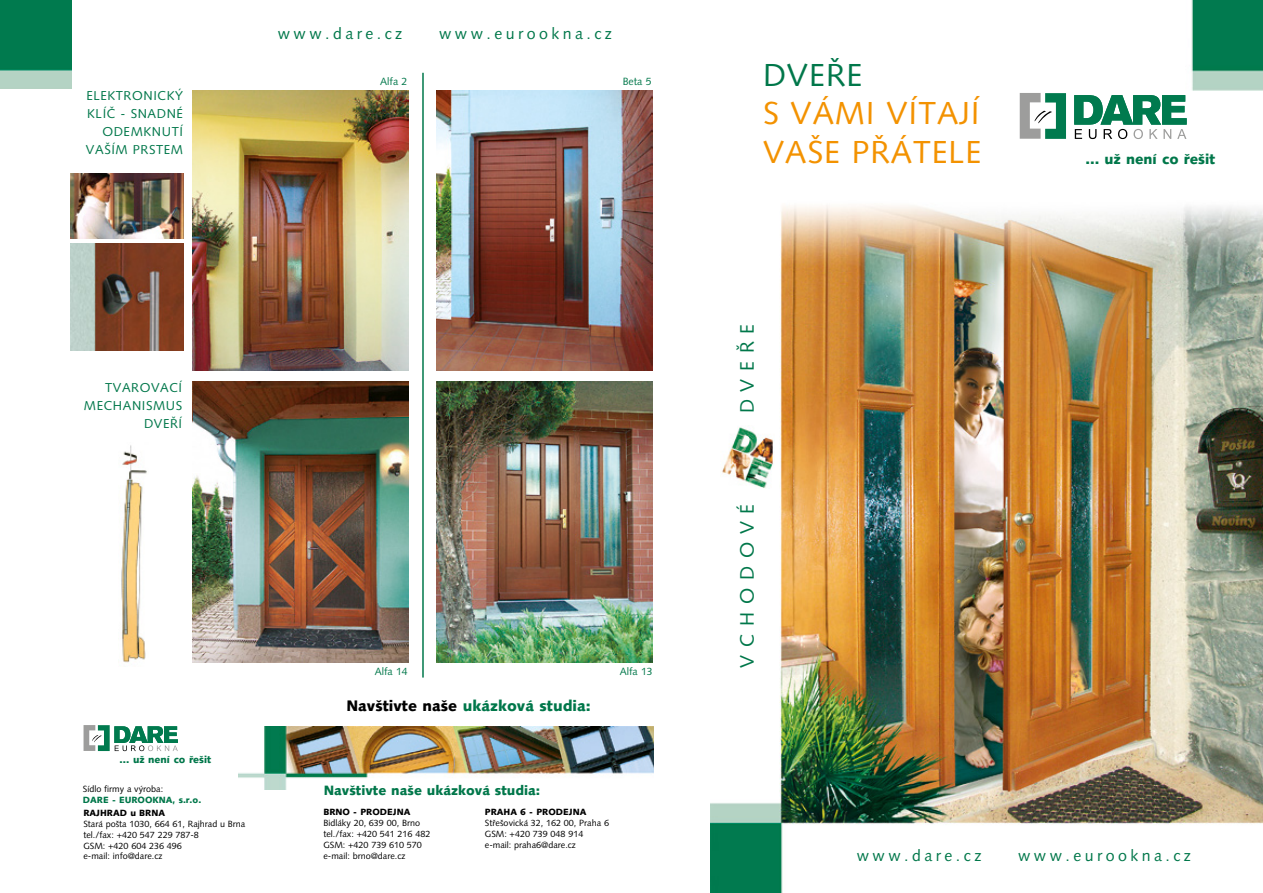
<style>
.page{position:relative;width:1263px;height:893px;background:#fff}
.page>*{position:absolute;margin:0;border:0;box-sizing:border-box;transform-origin:0 0}
.t1{font:31.8px/38.2px "Syntax CE";letter-spacing:.03em;color:#f39200}
.t2{font:31.8px "Syntax CE";letter-spacing:.03em;color:#00774a}
.t3{font:19.5px "Syntax CE";letter-spacing:.4em;color:#00774a}
.t4{font:15.9px "Syntax CE";letter-spacing:.215em;color:#00774a}
.t5{font:900 15.3px "Syntax CE";color:#00774a}
.t6{font:900 14.25px "Syntax CE";color:#00774a}
.t7{font:900 13.5px "Syntax CE";color:#00774a}
.t8{font:12.9px/18px "Syntax CE";letter-spacing:.045em;color:#00774a;text-align:right}
.t9{font:10.5px "Syntax CE";color:#00774a}
.t10{font:900 10.05px "Syntax CE";color:#00774a}
.t11{font:9px/10.8px "Syntax CE";color:#000}
.t12{font:900 9px "Syntax CE";color:#000}
.t13{font:900 9px "Syntax CE";color:#00774a}
.s1{color:#000}
</style>
<div class="page">
<img style="left:710px;top:0;width:553px;height:893px">
<svg style="left:1074px;top:95px;width:113px;height:44px"></svg>
<svg style="left:1020px;top:93px;width:46px;height:46px"></svg>
<img style="left:721px;top:425px;width:54px;height:63px">
<img style="left:238px;top:726px;width:415px;height:64px">
<svg style="left:84px;top:725px;width:94px;height:26px"></svg>
<img style="left:0;top:0;width:72px;height:89px">
<img style="left:192px;top:90px;width:216px;height:281px">
<img style="left:192px;top:381px;width:216px;height:282px">
<img style="left:437px;top:381px;width:216px;height:282px">
<img style="left:437px;top:90px;width:216px;height:281px">
<hr style="left:422px;top:73px;width:2px;height:605px;background:#00774a">
<img style="left:121px;top:445px;width:26px;height:218px">
<img style="left:71px;top:244px;width:112px;height:106px">
<img style="left:71px;top:174px;width:112px;height:64px">
<h3 class="t8" style="left:86px;top:86px;width:99px">ELEKTRONICKÝ<br>KLÍČ - SNADNÉ<br>ODEMKNUTÍ<br>VAŠÍM PRSTEM</h3>
<h3 class="t8" style="left:84px;top:378px;width:100px">TVAROVACÍ<br>MECHANISMUS<br>DVEŘÍ</h3>
<h3 class="t4" style="left:278px;top:25px;width:126px">www.dare.cz</h3>
<h3 class="t4" style="left:439px;top:25px;width:174px">www.eurookna.cz</h3>
<p class="t9" style="left:380px;top:76px;width:29px">Alfa 2</p>
<p class="t9" style="left:623px;top:76px;width:30px">Beta 5</p>
<p class="t10" style="left:120px;top:754px;width:93px">... už není co řešit</p>
<p class="t11" style="left:83px;top:784px;width:82px">Sídlo firmy a výroba:</p>
<p class="t13" style="left:83px;top:795px;width:120px">DARE - EUROOKNA, s.r.o.</p>
<p class="t12" style="left:83px;top:808px;width:83px">RAJHRAD u BRNA</p>
<p class="t11" style="left:83px;top:818px;width:163px">Stará pošta 1030, 664 61, Rajhrad u Brna tel./fax: +420 547 229 787-8<br>GSM: +420 604 236 496<br>e-mail: info@dare.cz</p>
<p class="t9" style="left:375px;top:665px;width:34px">Alfa 14</p>
<p class="t9" style="left:620px;top:665px;width:34px">Alfa 13</p>
<h3 class="t5" style="left:346px;top:697px;width:246px"><span class="s1">Navštivte naše</span> ukázková studia:</h3>
<h3 class="t7" style="left:324px;top:783px;width:218px">Navštivte naše ukázková studia:</h3>
<p class="t12" style="left:485px;top:807px;width:103px">PRAHA 6 - PRODEJNA</p>
<p class="t11" style="left:485px;top:818px;width:126px">Střešovická 32, 162 00, Praha 6<br>GSM: +420 739 048 914 e-mail: praha6@dare.cz</p>
<p class="t12" style="left:323px;top:807px;width:88px">BRNO - PRODEJNA</p>
<p class="t11" style="left:323px;top:818px;width:109px">Bidláky 20, 639 00, Brno tel./fax: +420 541 216 482<br>GSM: +420 739 610 570 e-mail: brno@dare.cz</p>
<h1 class="t2" style="left:763px;top:57px;width:101px">DVEŘE</h1>
<h1 class="t1" style="left:763px;top:95px;width:220px">S VÁMI VÍTAJÍ<br>VAŠE PŘÁTELE</h1>
<h2 class="t3" style="left:736px;top:413px;width:91px;rotate:-90deg">DVEŘE</h2>
<h2 class="t3" style="left:736px;top:668px;width:166px;rotate:-90deg">VCHODOVÉ</h2>
<h3 class="t6" style="left:1085px;top:150px;width:131px">... už není co řešit</h3>
<h3 class="t4" style="left:857px;top:846px;width:126px">www.dare.cz</h3>
<h3 class="t4" style="left:1018px;top:846px;width:174px">www.eurookna.cz</h3>
</div>
